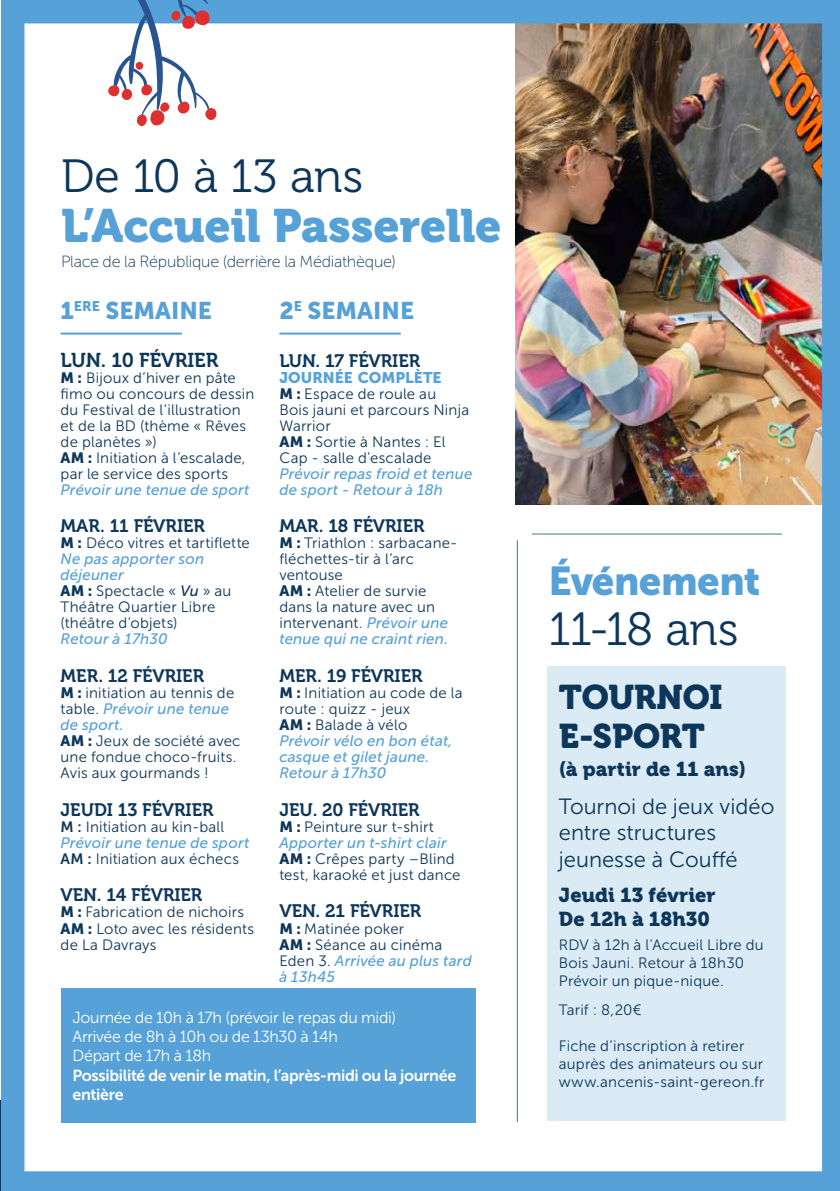
<style>
.page{position:relative;width:840px;height:1191px;background:#fff}
.page>*{position:absolute;margin:0;border:0;box-sizing:border-box;transform-origin:0 0}
.t1{font:46.4px "Museo 900";letter-spacing:-.005em;color:#56a1d8}
.t2{font:46.4px "Museo 300";letter-spacing:-.015em;color:#0c365a}
.t3{font:40px "Museo Sans 900";letter-spacing:-.015em;color:#56a1d8}
.t4{font:34px/39.4px "Museo 900";letter-spacing:-.01em;color:#0c365a}
.t5{font:24px "Museo Sans 900";color:#56a1d8}
.t6{font:22px/26.4px "Museo Sans 300";color:#0c365a}
.t7{font:20px/24px "Museo 900";letter-spacing:.005em;color:#0c365a}
.t8{font:20px "Museo 700";color:#0c365a}
.t9{font:18px "Museo 700";color:#0c365a}
.t10{font:16.2px "Museo Sans 100";letter-spacing:-.015em;color:#0c365a}
.t11{font:16px/19.2px "Museo Sans 300";letter-spacing:-.015em;color:#fff}
.t12{font:16px/19.2px "Museo Sans 700";letter-spacing:-.02em;color:#fff}
.t13{font:15.4px "Museo Sans 900";color:#56a1d8}
.t14{font:italic 15.2px/16px "Museo Sans 500";letter-spacing:.01em;color:#56a1d8}
.t15{font:15px/16px "Museo Sans 300";letter-spacing:.015em;color:#0c365a}
.s1{font-family:"Museo Sans 900"}
.s2{font-family:"Museo Sans 500";font-style:italic}
.s3{font-family:"Museo Sans 300";font-style:normal;font-size:15px;color:#0c365a}
.s4{font-family:"Museo Sans 700"}
.s5{font-family:"Museo Sans 500";font-style:italic;font-size:15.2px;color:#56a1d8}
</style>
<div class="page">
<hr style="left:0;top:1100px;width:2px;height:91px;background:#0c365a">
<img style="left:1px;top:0;width:838px;height:1191px">
<div style="left:547px;top:666px;width:238px;height:455px;background:#dbebf6"></div>
<div style="left:61px;top:988px;width:414px;height:134px;background:#56a1d8"></div>
<hr style="left:516px;top:540px;width:1px;height:582px;background:#407a87">
<hr style="left:531px;top:533px;width:250px;height:1px;background:#407a87">
<svg style="left:97px;top:0;width:121px;height:126px"></svg>
<h1 class="t2" style="left:61px;top:150px;width:303px">De 10 à 13 ans</h1>
<h1 class="t1" style="left:61px;top:199px;width:442px">L’Accueil Passerelle</h1>
<p class="t10" style="left:61px;top:253px;width:336px">Place de la République (derrière la Médiathèque)</p>
<h3 class="t5" style="left:61px;top:296px;width:153px">1<sup>ERE</sup> SEMAINE</h3>
<h3 class="t8" style="left:61px;top:348px;width:159px">LUN. 10 FÉVRIER</h3>
<p class="t15" style="left:61px;top:369px;width:195px"><span class="s1">M :</span> Bijoux d’hiver en pâte fimo ou concours de dessin du Festival de l’illustration et de la BD (thème « Rêves de planètes »)<br><span class="s1">AM :</span> Initiation à l’escalade, par le service des sports</p>
<p class="t14" style="left:61px;top:481px;width:190px">Prévoir une tenue de sport</p>
<p class="t9" style="left:61px;top:516px;width:146px">MAR. 11 FÉVRIER</p>
<p class="t15" style="left:61px;top:535px;width:191px"><span class="s1">M :</span> Déco vitres et tartiflette</p>
<p class="t14" style="left:61px;top:551px;width:145px">Ne pas apporter son déjeuner</p>
<p class="t15" style="left:61px;top:583px;width:172px"><span class="s1">AM :</span> Spectacle « <span class="s2">Vu</span> » au<br>Théâtre Quartier Libre (théâtre d’objets)</p>
<p class="t14" style="left:61px;top:631px;width:109px">Retour à 17h30</p>
<p class="t9" style="left:61px;top:666px;width:145px">MER. 12 FÉVRIER</p>
<p class="t15" style="left:61px;top:685px;width:175px"><span class="s1">M :</span> initiation au tennis de</p>
<p class="t14" style="left:61px;top:701px;width:170px"><span class="s3">table.</span> Prévoir une tenue de sport.</p>
<p class="t15" style="left:61px;top:733px;width:181px"><span class="s1">AM :</span> Jeux de société avec une fondue choco-fruits.<br>Avis aux gourmands !</p>
<p class="t9" style="left:61px;top:799px;width:154px">JEUDI 13 FÉVRIER</p>
<p class="t15" style="left:61px;top:818px;width:165px"><span class="s4">M :</span> Initiation au kin-ball</p>
<p class="t14" style="left:61px;top:834px;width:190px">Prévoir une tenue de sport</p>
<p class="t15" style="left:61px;top:850px;width:180px"><span class="s4">AM :</span> Initiation aux échecs</p>
<p class="t9" style="left:61px;top:885px;width:143px">VEN. 14 FÉVRIER</p>
<p class="t15" style="left:61px;top:904px;width:195px"><span class="s1">M :</span> Fabrication de nichoirs<br><span class="s1">AM :</span> Loto avec les résidents de La Davrays</p>
<h3 class="t5" style="left:279px;top:296px;width:136px">2<sup>E</sup> SEMAINE</h3>
<p class="t9" style="left:279px;top:350px;width:142px">LUN. 17 FÉVRIER</p>
<p class="t13" style="left:279px;top:368px;width:164px">JOURNÉE COMPLÈTE</p>
<p class="t15" style="left:279px;top:385px;width:191px"><span class="s1">M :</span> Espace de roule au<br>Bois jauni et parcours Ninja<br>Warrior<br><span class="s1">AM :</span> Sortie à Nantes : El<br>Cap - salle d’escalade</p>
<p class="t14" style="left:279px;top:465px;width:194px">Prévoir repas froid et tenue de sport - Retour à 18h</p>
<p class="t9" style="left:279px;top:516px;width:147px">MAR. 18 FÉVRIER</p>
<p class="t15" style="left:279px;top:535px;width:180px"><span class="s1">M :</span> Triathlon : sarbacane&shy;fléchettes-tir à l’arc ventouse<br><span class="s1">AM :</span> Atelier de survie dans la nature avec un intervenant. <span class="s5">Prévoir une</span></p>
<p class="t14" style="left:279px;top:631px;width:170px">tenue qui ne craint rien.</p>
<p class="t9" style="left:279px;top:666px;width:145px">MER. 19 FÉVRIER</p>
<p class="t15" style="left:279px;top:685px;width:185px"><span class="s1">M :</span> Initiation au code de la route : quizz - jeux<br><span class="s1">AM :</span> Balade à vélo</p>
<p class="t14" style="left:279px;top:733px;width:174px">Prévoir vélo en bon état, casque et gilet jaune.<br>Retour à 17h30</p>
<p class="t9" style="left:279px;top:799px;width:142px">JEU. 20 FÉVRIER</p>
<p class="t15" style="left:279px;top:818px;width:156px"><span class="s1">M :</span> Peinture sur t-shirt</p>
<p class="t14" style="left:279px;top:834px;width:169px">Apporter un t-shirt clair</p>
<p class="t15" style="left:279px;top:850px;width:182px"><span class="s1">AM :</span> Crêpes party –Blind test, karaoké et just dance</p>
<p class="t9" style="left:279px;top:901px;width:143px">VEN. 21 FÉVRIER</p>
<p class="t15" style="left:279px;top:920px;width:164px"><span class="s1">M :</span> Matinée poker<br><span class="s1">AM :</span> Séance au cinéma</p>
<p class="t14" style="left:279px;top:952px;width:194px"><span class="s3">Eden 3.</span> Arrivée au plus tard à 13h45</p>
<p class="t11" style="left:72px;top:1008px;width:325px">Journée de 10h à 17h (prévoir le repas du midi)<br>Arrivée de 8h à 10h ou de 13h30 à 14h<br>Départ de 17h à 18h</p>
<p class="t12" style="left:72px;top:1065px;width:385px">Possibilité de venir le matin, l’après-midi ou la journée entière</p>
<h2 class="t3" style="left:548px;top:558px;width:214px">Événement</h2>
<h1 class="t2" style="left:548px;top:604px;width:192px">11-18 ans</h1>
<h3 class="t4" style="left:558px;top:677px;width:165px">TOURNOI<br>E-SPORT</h3>
<h3 class="t7" style="left:558px;top:757px;width:189px">(à partir de 11 ans)</h3>
<h3 class="t6" style="left:558px;top:793px;width:217px">Tournoi de jeux vidéo entre structures jeunesse à Couffé</h3>
<h3 class="t7" style="left:558px;top:883px;width:158px">Jeudi 13 février<br>De 12h à 18h30</h3>
<p class="t15" style="left:558px;top:935px;width:206px;line-height:18px">RDV à 12h à l'Accueil Libre du<br>Bois Jauni. Retour à 18h30<br>Prévoir un pique-nique.</p>
<p class="t15" style="left:558px;top:1002px;width:84px">Tarif : 8,20€</p>
<p class="t15" style="left:558px;top:1037px;width:207px;line-height:18px">Fiche d’inscription à retirer auprès des animateurs ou sur www.ancenis-saint-gereon.fr</p>
</div>
